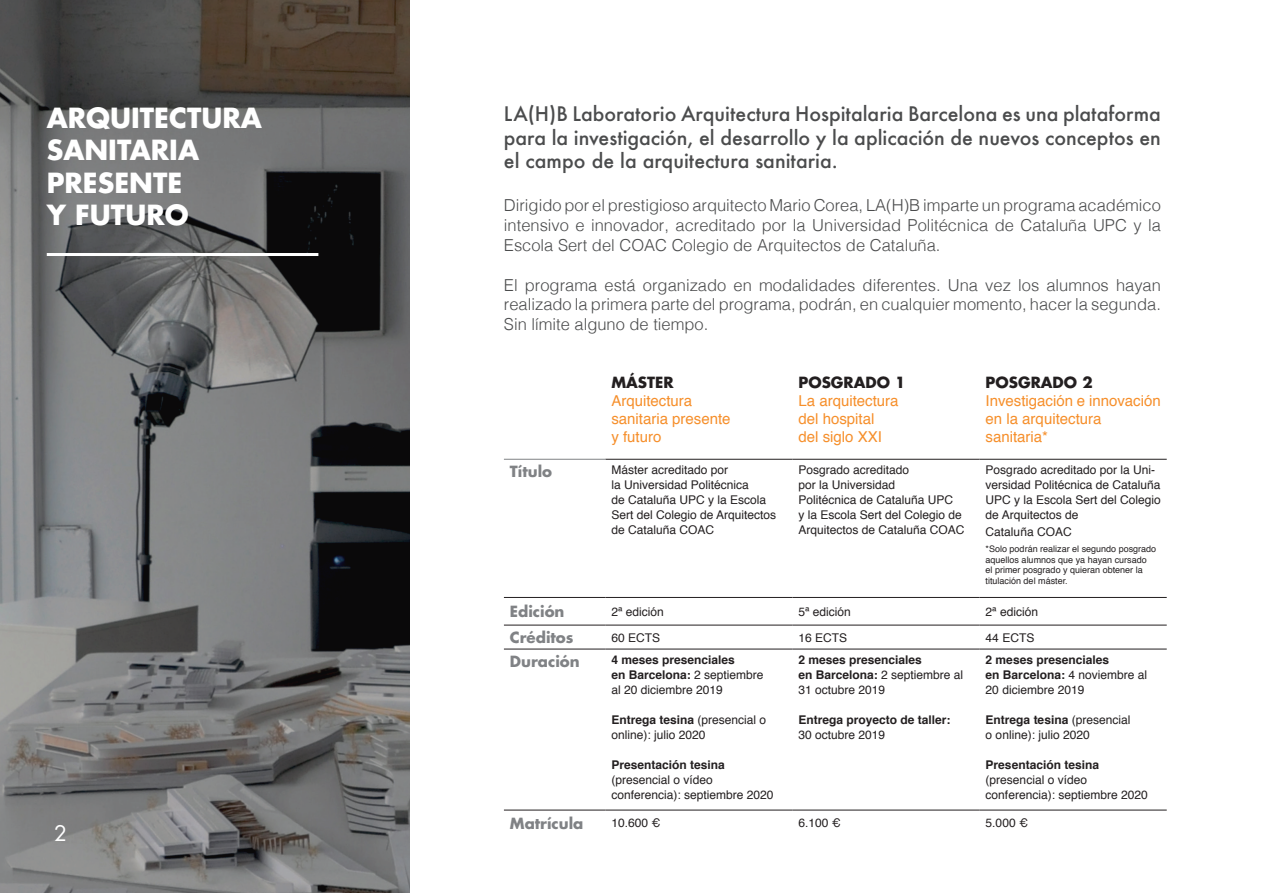
<style>
.page{position:relative;width:1263px;height:893px;background:#fff}
.page>*{position:absolute;margin:0;border:0;box-sizing:border-box;transform-origin:0 0}
.t1{font:700 27px/32.4px "Futura LT";color:#fff}
.t2{font:21px "Futura";color:#fff}
.t3{font:500 19.5px/23.4px "Futura";color:#4b4c4d;text-align:justify}
.t4{font:300 16.5px/19.8px "Helvetica";color:#4b4c4d;text-align:justify}
.t5{font:15px/18px "Helvetica";color:#f68f2b}
.t6{font:700 15px "Futura";color:#808285}
.t7{font:700 15px "Futura";color:#231f20}
.t8{font:12px/15px "Helvetica";color:#231f20}
.t9{font:700 12px/15px "Helvetica";color:#231f20}
.t10{font:9px/10.5px "Helvetica";color:#231f20}
.s1{font-weight:400}
.s2{font-weight:700}
</style>
<div class="page">
<svg style="left:0;top:0;width:410px;height:893px;background:#666"></svg>
<hr style="left:47px;top:253px;width:271px;height:3px;background:#fff">
<hr style="left:605px;top:459px;width:187px;height:1px;background:#231f20">
<hr style="left:792px;top:459px;width:188px;height:1px;background:#231f20">
<hr style="left:980px;top:459px;width:187px;height:1px;background:#231f20">
<hr style="left:504px;top:597px;width:101px;height:1px;background:#231f20">
<hr style="left:605px;top:597px;width:187px;height:1px;background:#231f20">
<hr style="left:792px;top:597px;width:188px;height:1px;background:#231f20">
<hr style="left:980px;top:597px;width:187px;height:1px;background:#231f20">
<hr style="left:504px;top:625px;width:101px;height:1px;background:#231f20">
<hr style="left:605px;top:625px;width:187px;height:1px;background:#231f20">
<hr style="left:792px;top:625px;width:188px;height:1px;background:#231f20">
<hr style="left:980px;top:625px;width:187px;height:1px;background:#231f20">
<hr style="left:504px;top:649px;width:101px;height:1px;background:#231f20">
<hr style="left:605px;top:649px;width:187px;height:1px;background:#231f20">
<hr style="left:792px;top:649px;width:188px;height:1px;background:#231f20">
<hr style="left:980px;top:649px;width:187px;height:1px;background:#231f20">
<hr style="left:504px;top:810px;width:101px;height:1px;background:#231f20">
<hr style="left:605px;top:810px;width:187px;height:1px;background:#231f20">
<hr style="left:792px;top:810px;width:188px;height:1px;background:#231f20">
<hr style="left:980px;top:810px;width:187px;height:1px;background:#231f20">
<hr style="left:504px;top:459px;width:101px;height:1px;background:#808285">
<h1 class="t1" style="left:47px;top:101px;width:217px">ARQUITECTURA<br>SANITARIA<br>PRESENTE<br>Y FUTURO</h1>
<h2 class="t2" style="left:54px;top:820px;width:14px">2</h2>
<h3 class="t3" style="left:504px;top:102px;width:658px">LA(H)B Laboratorio Arquitectura Hospitalaria Barcelona es una plataforma para la investigación, el desarrollo y la aplicación de nuevos conceptos en el campo de la arquitectura sanitaria.</h3>
<h3 class="t4" style="left:504px;top:194px;width:658px">Dirigido por el prestigioso arquitecto Mario Corea, LA(H)B imparte un programa académico intensivo e innovador, acreditado por la Universidad Politécnica de Cataluña UPC y la Escola Sert del COAC Colegio de Arquitectos de Cataluña.</h3>
<h3 class="t4" style="left:504px;top:274px;width:658px">El programa está organizado en modalidades diferentes. Una vez los alumnos hayan realizado la primera parte del programa, podrán, en cualquier momento, hacer la segunda.<br>Sin límite alguno de tiempo.</h3>
<p class="t7" style="left:611px;top:372px;width:64px">MÁSTER</p>
<p class="t5" style="left:611px;top:392px;width:121px">Arquitectura sanitaria presente y futuro</p>
<p class="t7" style="left:798px;top:372px;width:109px">POSGRADO 1</p>
<p class="t5" style="left:798px;top:392px;width:102px">La arquitectura del hospital<br>del siglo XXI</p>
<p class="t7" style="left:985px;top:372px;width:109px">POSGRADO 2</p>
<p class="t5" style="left:985px;top:392px;width:177px">Investigación e innovación en la arquitectura sanitaria*</p>
<p class="t6" style="left:510px;top:462px;width:44px">Título</p>
<p class="t8" style="left:611px;top:463px;width:166px">Máster acreditado por<br>la Universidad Politécnica<br>de Cataluña UPC y la Escola<br>Sert del Colegio de Arquitectos de Cataluña COAC</p>
<p class="t8" style="left:798px;top:463px;width:168px">Posgrado acreditado<br>por la Universidad<br>Politécnica de Cataluña UPC<br>y la Escola Sert del Colegio de<br>Arquitectos de Cataluña COAC</p>
<p class="t8" style="left:986px;top:463px;width:177px">Posgrado acreditado por la Uni&shy;versidad Politécnica de Cataluña<br>UPC y la Escola Sert del Colegio de Arquitectos de</p>
<p class="t8" style="left:986px;top:524px;width:88px">Cataluña COAC</p>
<p class="t10" style="left:986px;top:544px;width:172px">*Solo podrán realizar el segundo posgrado aquellos alumnos que ya hayan cursado<br>el primer posgrado y quieran obtener la titulación del máster.</p>
<p class="t6" style="left:510px;top:602px;width:56px">Edición</p>
<p class="t8" style="left:611px;top:604px;width:54px">2ª edición</p>
<p class="t8" style="left:798px;top:604px;width:54px">5ª edición</p>
<p class="t8" style="left:986px;top:604px;width:54px">2ª edición</p>
<p class="t6" style="left:510px;top:627px;width:65px">Créditos</p>
<p class="t8" style="left:611px;top:630px;width:50px">60 ECTS</p>
<p class="t8" style="left:798px;top:630px;width:50px">16 ECTS</p>
<p class="t8" style="left:986px;top:630px;width:50px">44 ECTS</p>
<p class="t6" style="left:510px;top:651px;width:71px">Duración</p>
<p class="t9" style="left:611px;top:652px;width:154px">4 meses presenciales<br>en Barcelona: <span class="s1">2 septiembre al 20 diciembre 2019</span></p>
<p class="t8" style="left:611px;top:713px;width:156px"><span class="s2">Entrega tesina</span> (presencial o online): julio 2020</p>
<p class="t9" style="left:611px;top:757px;width:115px">Presentación tesina</p>
<p class="t8" style="left:611px;top:773px;width:164px">(presencial o vídeo conferencia): septiembre 2020</p>
<p class="t9" style="left:798px;top:652px;width:166px">2 meses presenciales<br>en Barcelona: <span class="s1">2 septiembre al<br>31 octubre 2019</span></p>
<p class="t9" style="left:798px;top:712px;width:154px">Entrega proyecto de taller:</p>
<p class="t8" style="left:798px;top:728px;width:88px">30 octubre 2019</p>
<p class="t9" style="left:986px;top:652px;width:163px">2 meses presenciales<br>en Barcelona: <span class="s1">4 noviembre al<br>20 diciembre 2019</span></p>
<p class="t8" style="left:986px;top:713px;width:146px"><span class="s2">Entrega tesina</span> (presencial o online): julio 2020</p>
<p class="t9" style="left:986px;top:757px;width:115px">Presentación tesina</p>
<p class="t8" style="left:986px;top:773px;width:164px">(presencial o vídeo conferencia): septiembre 2020</p>
<p class="t6" style="left:510px;top:813px;width:75px">Matrícula</p>
<p class="t8" style="left:611px;top:816px;width:50px">10.600 €</p>
<p class="t8" style="left:798px;top:816px;width:44px">6.100 €</p>
<p class="t8" style="left:986px;top:816px;width:44px">5.000 €</p>
</div>
